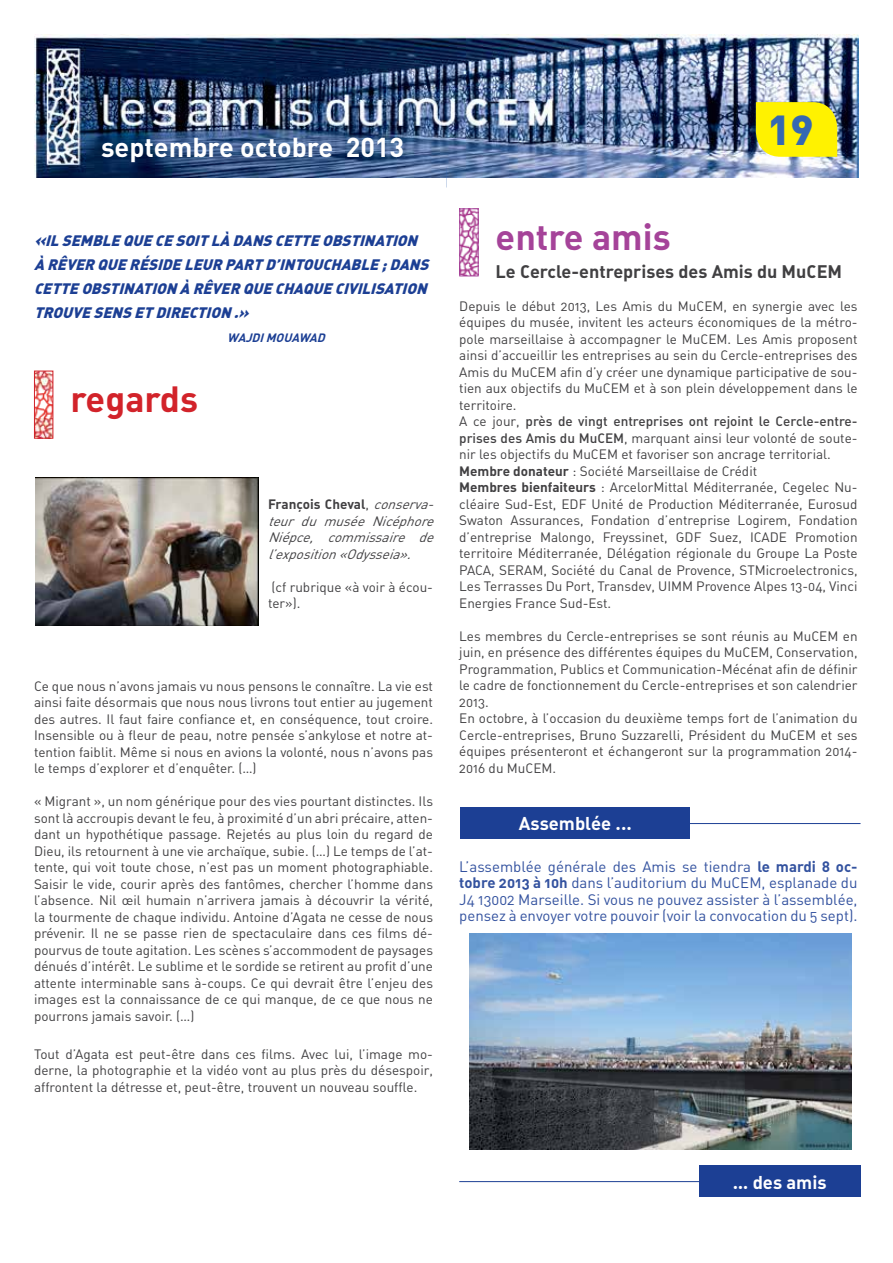
<style>
.page{position:relative;width:893px;height:1263px;background:#fff}
.page>*{position:absolute;margin:0;border:0;box-sizing:border-box;transform-origin:0 0}
.t1{font:900 41.4px "DIN";color:#3568b2}
.t2{font:36px "DIN Bold Alternate";color:#a54399}
.t3{font:36px "DIN Bold Alternate";color:#d2232a}
.t4{font:700 27px "DIN";color:#fff}
.t5{font:18.3px "DIN Bold Alternate";color:#fff}
.t6{font:18px "DIN Bold Alternate";color:#414042}
.t7{font:15px/16.5px "DIN Regular Alternate";color:#33529f;text-align:justify}
.t8{font:italic 15px/24px "DIN Black Alternate";color:#1c3f94}
.t9{font:13.5px/16.5px "DIN Regular Alternate";color:#414042;text-align:justify}
.t10{font:italic 13.5px/16.5px "DIN Regular Alternate";color:#414042;text-align:justify}
.t11{font:13.5px "DIN Medium Alternate";color:#414042}
.t12{font:13.5px "DIN Bold Alternate";color:#414042}
.t13{font:italic 700 12px "DIN";color:#1c3f94}
.s1{font-size:16.5px}
.s2{font-family:"DIN Regular Alternate"}
.s3{font-family:"DIN Regular Alternate";font-style:italic}
.s4{font-family:"DIN Medium Alternate"}
.s5{font-family:"DIN Bold Alternate"}
</style>
<div class="page">
<img style="left:34px;top:34px;width:825px;height:144px">
<img style="left:36px;top:373px;width:15px;height:64px">
<div style="left:34px;top:371px;width:19px;height:68px;border:1px solid #d2232a"></div>
<img style="left:461px;top:210px;width:16px;height:64px">
<div style="left:459px;top:208px;width:20px;height:68px;border:1px solid #a54399"></div>
<hr style="left:461px;top:823px;width:399px;height:1px;background:#1c3f94">
<div style="left:461px;top:807px;width:229px;height:32px;background:#1c3f94"></div>
<hr style="left:459px;top:1181px;width:400px;height:1px;background:#1c3f94">
<div style="left:699px;top:1165px;width:161px;height:32px;background:#1c3f94"></div>
<svg style="left:756px;top:102px;width:81px;height:55px;background:#f8ec0b"></svg>
<img style="left:470px;top:933px;width:381px;height:216px">
<img style="left:35px;top:477px;width:223px;height:148px">
<h3 class="t4" style="left:101px;top:130px;width:305px">septembre octobre 2013</h3>
<h1 class="t1" style="left:767px;top:103px;width:48px">19</h1>
<p class="t8" style="left:34px;top:228px;width:401px"><span class="s1">«</span>ILSEMBLEQUECESOITLÀ DANSCETTEOBSTINATION À RÊVER QUERÉSIDELEUR PARTD’INTOUCHABLE;DANS CETTEOBSTINATION À RÊVER QUECHAQUECIVILISATION TROUVESENSETDIRECTION .»</p>
<p class="t13" style="left:227px;top:330px;width:103px">WAJDIMOUAWAD</p>
<h2 class="t3" style="left:70px;top:375px;width:129px">regards</h2>
<p class="t12" style="left:268px;top:496px;width:172px">François Cheval<span class="s2">,</span> <span class="s3">conserva-</span></p>
<p class="t10" style="left:268px;top:512px;width:172px">teur du musée Nicéphore Niépce, commissaire de l’exposition«Odysseia».</p>
<p class="t9" style="left:268px;top:578px;width:166px">(cf rubrique «à voir à écou&shy;ter»).</p>
<p class="t9" style="left:34px;top:677px;width:401px">Ce que nous n’avons jamais vu nous pensons le connaître. La vie est ainsi faite désormais que nous nous livrons tout entier au jugement des autres. Il faut faire confiance et, en conséquence, tout croire.<br>Insensible ou à fleur de peau, notre pensée s’ankylose et notre at&shy;tention faiblit. Même si nous en avions la volonté, nous n’avons pas le temps d’explorer et d’enquêter. (…)</p>
<p class="t9" style="left:34px;top:793px;width:401px">« Migrant », un nom générique pour des vies pourtant distinctes. Ils sont là accroupis devant le feu, à proximité d’un abri précaire, atten&shy;dant un hypothétique passage. Rejetés au plus loin du regard de Dieu, ils retournent à une vie archaïque, subie. (…) Le temps de l’at&shy;tente, qui voit toute chose, n’est pas un moment photographiable.<br>Saisir le vide, courir après des fantômes, chercher l’homme dans l’absence. Nil œil humain n’arrivera jamais à découvrir la vérité, la tourmente de chaque individu. Antoine d’Agata ne cesse de nous prévenir. Il ne se passe rien de spectaculaire dans ces films dé&shy;pourvus de toute agitation. Les scènes s’accommodent de paysages dénués d’intérêt. Le sublime et le sordide se retirent au profit d’une attente interminable sans à-coups. Ce qui devrait être l’enjeu des images est la connaissance de ce qui manque, de ce que nous ne pourrons jamais savoir. (…)</p>
<p class="t9" style="left:34px;top:1045px;width:401px">Tout d’Agata est peut-être dans ces films. Avec lui, l’image mo&shy;derne, la photographie et la vidéo vont au plus près du désespoir, affrontent la détresse et, peut-être, trouvent un nouveau souffle.</p>
<h2 class="t2" style="left:496px;top:214px;width:177px">entre amis</h2>
<h3 class="t6" style="left:496px;top:259px;width:348px">Le Cercle-entreprises des Amis du MuCEM</h3>
<p class="t9" style="left:459px;top:297px;width:400px">Depuis le début 2013, Les Amis du MuCEM, en synergie avec les équipes du musée, invitent les acteurs économiques de la métro&shy;pole marseillaise à accompagner le MuCEM. Les Amis proposent ainsi d’accueillir les entreprises au sein du Cercle-entreprises des Amis du MuCEM afin d’y créer une dynamique participative de sou&shy;tien aux objectifs du MuCEM et à son plein développement dans le territoire.</p>
<p class="t11" style="left:459px;top:413px;width:400px"><span class="s2">A ce jour,</span> près de vingt entreprises ont rejoint le Cercle-entre-</p>
<p class="t9" style="left:459px;top:429px;width:400px;text-align:left"><span class="s4">prises des Amis du MuCEM</span>, marquant ainsi leur volonté de soute&shy;nir les objectifs du MuCEM et favoriser son ancrage territorial.<br><span class="s5">Membre donateur</span> : Société Marseillaise de Crédit<br><span class="s5">Membres bienfaiteurs</span> : ArcelorMittal Méditerranée, Cegelec Nu&shy;cléaire Sud-Est, EDF Unité de Production Méditerranée, Eurosud Swaton Assurances, Fondation d’entreprise Logirem, Fondation d’entreprise Malongo, Freyssinet, GDF Suez, ICADE Promotion territoire Méditerranée, Délégation régionale du Groupe La Poste PACA, SERAM, Société du Canal de Provence, STMicroelectronics, Les Terrasses Du Port, Transdev, UIMM Provence Alpes 13-04, Vinci Energies France Sud-Est.</p>
<p class="t9" style="left:459px;top:627px;width:400px;text-align:left">Les membres du Cercle-entreprises se sont réunis au MuCEM en juin, en présence des différentes équipes du MuCEM, Conservation, Programmation, Publics et Communication-Mécénat afin de définir le cadre de fonctionnement du Cercle-entreprises et son calendrier 2013.<br>En octobre, à l’occasion du deuxième temps fort de l’animation du Cercle-entreprises, Bruno Suzzarelli, Président du MuCEM et ses équipes présenteront et échangeront sur la programmation 2014- 2016 du MuCEM.</p>
<h3 class="t5" style="left:519px;top:812px;width:115px">Assemblée ...</h3>
<p class="t7" style="left:459px;top:858px;width:400px">L’assemblée générale des Amis se tiendra <span class="s5">le mardi 8 oc&shy;tobre 2013 à 10h</span> dans l’auditorium du MuCEM, esplanade du J4 13002 Marseille. Si vous ne pouvez assister à l’assemblée, pensez à envoyer votre pouvoir (voir la convocation du 5 sept).</p>
<h3 class="t5" style="left:733px;top:1170px;width:95px">… des amis</h3>
</div>
